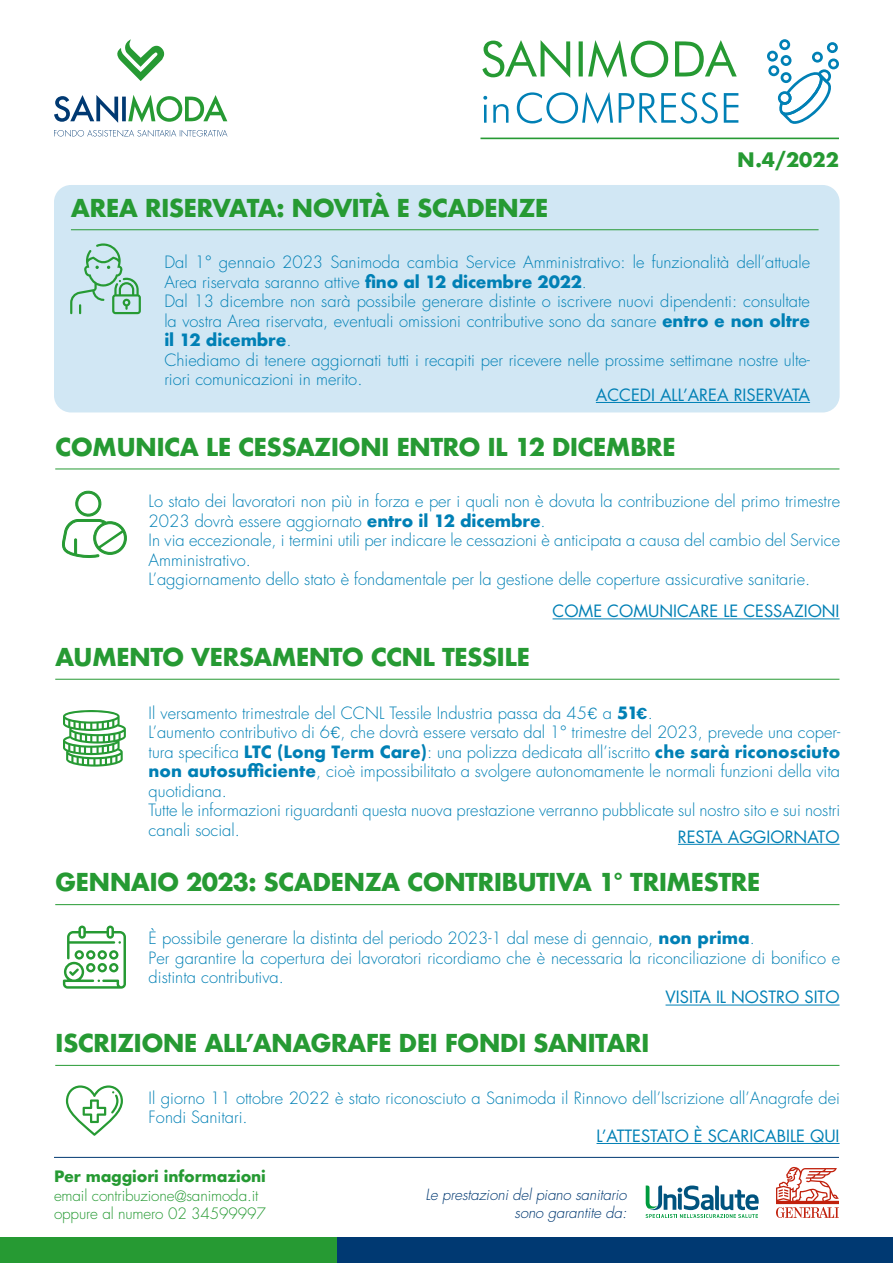
<style>
.page{position:relative;width:893px;height:1263px;background:#fff}
.page>*{position:absolute;margin:0;border:0;box-sizing:border-box;transform-origin:0 0}
.t1{font:700 24px "Futura";letter-spacing:-.03em;color:#269a33}
.t2{font:700 19.5px "Futura";color:#269a33}
.t3{font:300 16.5px/19.5px "Futura";color:#0080b5}
.t4{font:16.5px "Futura";color:#0080b5}
.t5{font:300 15.3px/18.3px "Futura";letter-spacing:-.01em;color:#269a33}
.t6{font:700 15.3px "Futura";letter-spacing:-.01em;color:#269a33}
.t7{font:italic 300 15px/18px "Futura";letter-spacing:-.01em;color:#003972;text-align:right}
.s1{font-weight:700}
.s2{font-family:"Acumin Variable Concept";font-weight:400}
</style>
<div class="page">
<svg style="left:117px;top:39px;width:48px;height:42px"></svg>
<svg style="left:54px;top:130px;width:173px;height:7px"></svg>
<svg style="left:54px;top:95px;width:173px;height:28px"></svg>
<svg style="left:646px;top:1185px;width:113px;height:33px"></svg>
<svg style="left:776px;top:1167px;width:63px;height:51px"></svg>
<div style="left:0;top:1237px;width:337px;height:26px;background:#269a33"></div>
<div style="left:337px;top:1237px;width:556px;height:26px;background:#003972"></div>
<hr style="left:54px;top:1157px;width:785px;height:1px;background:#003972">
<svg style="left:483px;top:92px;width:255px;height:32px"></svg>
<svg style="left:482px;top:40px;width:255px;height:38px"></svg>
<hr style="left:480px;top:138px;width:359px;height:1px;background:#269a33">
<svg style="left:767px;top:39px;width:72px;height:85px"></svg>
<hr style="left:55px;top:469px;width:784px;height:1px;background:#269a33">
<hr style="left:553px;top:618px;width:287px;height:1px;background:#0080b5">
<svg style="left:62px;top:490px;width:65px;height:68px"></svg>
<div style="left:54px;top:185px;width:786px;height:227px;background:#d1e7f4;border-radius:17px"></div>
<hr style="left:71px;top:229px;width:748px;height:1px;background:#269a33">
<hr style="left:596px;top:402px;width:214px;height:1px;background:#0080b5">
<svg style="left:70px;top:243px;width:71px;height:71px"></svg>
<hr style="left:55px;top:679px;width:784px;height:1px;background:#269a33">
<hr style="left:678px;top:844px;width:162px;height:1px;background:#0080b5">
<svg style="left:63px;top:710px;width:63px;height:57px"></svg>
<hr style="left:55px;top:904px;width:784px;height:1px;background:#269a33">
<hr style="left:665px;top:1005px;width:175px;height:1px;background:#0080b5">
<svg style="left:63px;top:925px;width:63px;height:64px"></svg>
<hr style="left:55px;top:1065px;width:784px;height:1px;background:#269a33">
<hr style="left:596px;top:1143px;width:244px;height:1px;background:#0080b5">
<svg style="left:66px;top:1085px;width:57px;height:51px"></svg>
<p class="t2" style="left:737px;top:146px;width:103px">N.4/2022</p>
<h1 class="t1" style="left:71px;top:190px;width:479px">AREA RISERVATA: NOVITÀ E SCADENZE</h1>
<p class="t3" style="left:164px;top:253px;width:647px">Dal 1° gennaio 2023 Sanimoda cambia Service Amministrativo: le funzionalità dell’attuale Area riservata saranno attive <span class="s1">fino al 12 dicembre 2022</span>.<br>Dal 13 dicembre non sarà possibile generare distinte o iscrivere nuovi dipendenti: consultate la vostra Area riservata, eventuali omissioni contributive sono da sanare <span class="s1">entro e non oltre il 12 dicembre</span>.<br>Chiediamo di tenere aggiornati tutti i recapiti per ricevere nelle prossime settimane nostre ulte&shy;riori comunicazioni in merito.</p>
<p class="t4" style="left:596px;top:384px;width:216px">ACCEDI ALL’AREA RISERVATA</p>
<h1 class="t1" style="left:55px;top:429px;width:622px">COMUNICA LE CESSAZIONI ENTRO IL 12 DICEMBRE</h1>
<p class="t3" style="left:149px;top:492px;width:693px">Lo stato dei lavoratori non più in forza e per i quali non è dovuta la contribuzione del primo trimestre 2023 dovrà essere aggiornato <span class="s1">entro il 12 dicembre</span>.<br>In via eccezionale, i termini utili per indicare le cessazioni è anticipata a causa del cambio del Service Amministrativo.<br>L’aggiornamento dello stato è fondamentale per la gestione delle coperture assicurative sanitarie.</p>
<h1 class="t1" style="left:55px;top:640px;width:476px">AUMENTO VERSAMENTO CCNL TESSILE</h1>
<p class="t4" style="left:553px;top:601px;width:289px">COME COMUNICARE LE CESSAZIONI</p>
<p class="t3" style="left:149px;top:703px;width:693px">Il versamento trimestrale del CCNL Tessile Industria passa da 45<span class="s2">€</span> a <span class="s1">51</span><span class="s2">€</span> .<br>L’aumento contributivo di 6<span class="s2">€</span>, che dovrà essere versato dal 1° trimestre del 2023, prevede una coper&shy;tura specifica <span class="s1">LTC (Long Term Care)</span>: una polizza dedicata all’iscritto <span class="s1">che sarà riconosciuto non autosufficiente</span>, cioè impossibilitato a svolgere autonomamente le normali funzioni della vita quotidiana.<br>Tutte le informazioni riguardanti questa nuova prestazione verranno pubblicate sul nostro sito e sui nostri canali social.</p>
<p class="t4" style="left:678px;top:826px;width:163px">RESTA AGGIORNATO</p>
<h1 class="t1" style="left:55px;top:865px;width:707px">GENNAIO 2023: SCADENZA CONTRIBUTIVA 1° TRIMESTRE</h1>
<p class="t3" style="left:149px;top:929px;width:693px">È possibile generare la distinta del periodo 2023-1 dal mese di gennaio, <span class="s1">non prima</span>.<br>Per garantire la copertura dei lavoratori ricordiamo che è necessaria la riconciliazione di bonifico e distinta contributiva.</p>
<h1 class="t1" style="left:55px;top:1026px;width:596px">ISCRIZIONE ALL’ANAGRAFE DEI FONDI SANITARI</h1>
<p class="t4" style="left:665px;top:987px;width:176px">VISITA IL NOSTRO SITO</p>
<p class="t3" style="left:149px;top:1088px;width:693px">Il giorno 11 ottobre 2022 è stato riconosciuto a Sanimoda il Rinnovo dell’Iscrizione all’Anagrafe dei<br>Fondi Sanitari.</p>
<p class="t4" style="left:596px;top:1125px;width:245px">L’ATTESTATO È SCARICABILE QUI</p>
<p class="t6" style="left:54px;top:1165px;width:213px">Per maggiori informazioni</p>
<p class="t5" style="left:54px;top:1186px;width:214px">email contribuzione@sanimoda.it oppure al numero 02 34599997</p>
<p class="t7" style="left:425px;top:1186px;width:203px">Le prestazioni del piano sanitario sono garantite da:</p>
</div>
